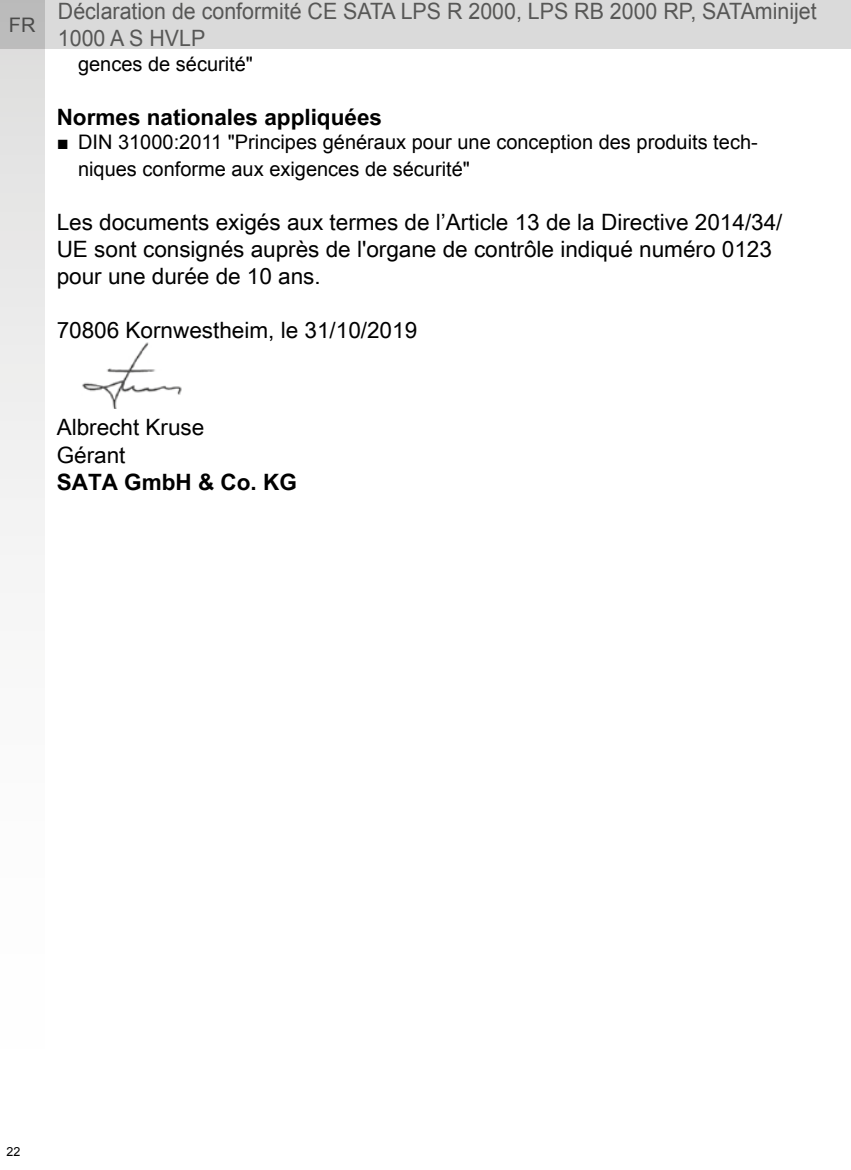
<style>
.page{position:relative;width:851px;height:1170px;background:#fff}
.page>*{position:absolute;margin:0;border:0;box-sizing:border-box;transform-origin:0 0}
.t1{font:22.5px/27px "Arial Unicode MS";color:#000}
.t2{font:22.5px/27px "Arial";color:#575756;scale:.95 1}
.t3{font:700 22.5px "Arial Unicode MS";color:#000}
.t4{font:20px/27px "Arial";color:#000}
.t5{font:20px "Arial";color:#575756}
.t6{font:12.5px "Arial";color:#000}
</style>
<div class="page">
<div style="left:0;top:0;width:850px;height:49px;background:#dadada"></div>
<svg style="left:0;top:0;width:44px;height:555px"></svg>
<img style="left:82px;top:343px;width:100px;height:65px">
<p class="t5" style="left:9px;top:11px;width:28px">FR</p>
<p class="t2" style="left:58px;top:-2px;width:800px">Déclaration de conformité CE SATA LPS R 2000, LPS RB 2000 RP, SATAminijet<br>1000 A S HVLP</p>
<p class="t4" style="left:78px;top:51px;width:176px">gences de sécurité"</p>
<p class="t3" style="left:57px;top:101px;width:327px">Normes nationales appliquées</p>
<p class="t4" style="left:78px;top:129px;width:681px;text-indent:-21px">■ DIN 31000:2011 "Principes généraux pour une conception des produits tech&shy;niques conforme aux exigences de sécurité"</p>
<p class="t1" style="left:57px;top:208px;width:727px">Les documents exigés aux termes de l’Article 13 de la Directive 2014/34/<br>UE sont consignés auprès de l'organe de contrôle indiqué numéro 0123 pour une durée de 10 ans.</p>
<p class="t1" style="left:57px;top:316px;width:362px">70806 Kornwestheim, le 31/10/2019</p>
<p class="t1" style="left:57px;top:413px;width:149px">Albrecht Kruse<br>Gérant</p>
<p class="t3" style="left:57px;top:465px;width:242px">SATA GmbH &amp; Co. KG</p>
<p class="t6" style="left:6px;top:1143px;width:15px">22</p>
</div>
